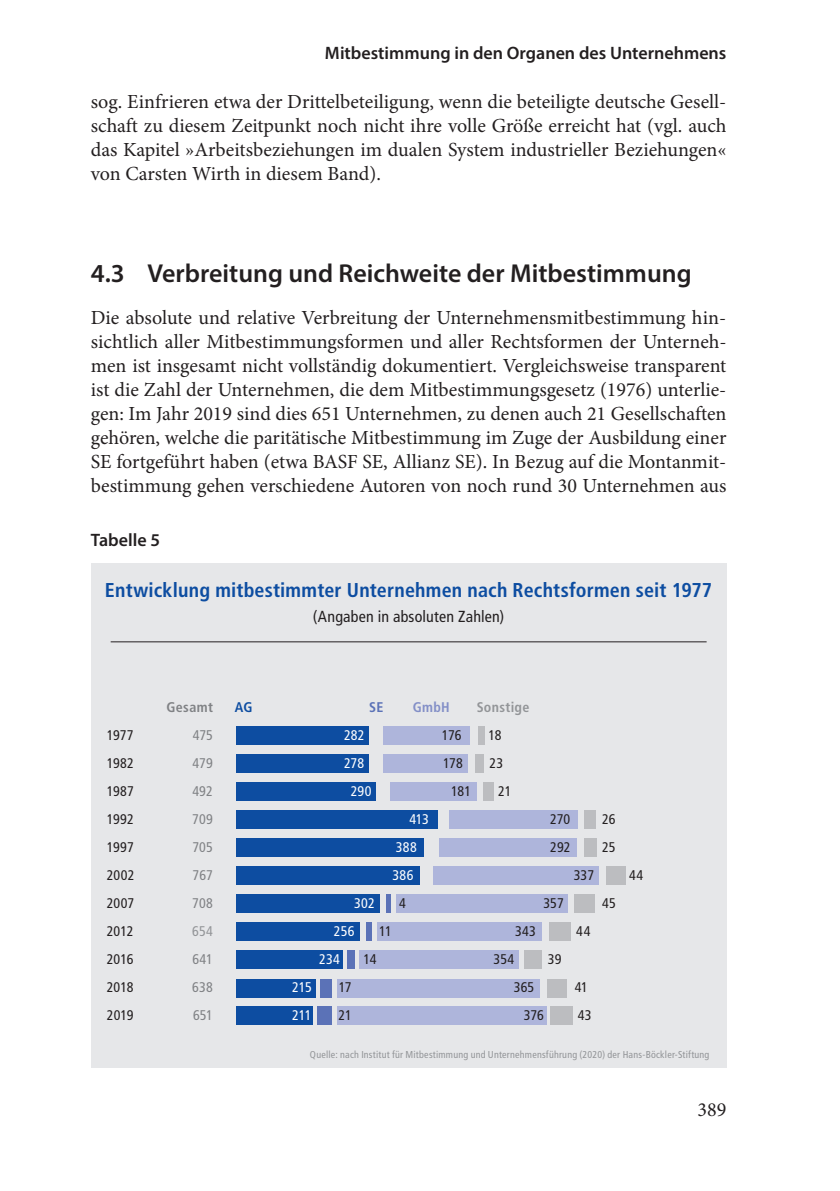
<style>
.page{position:relative;width:840px;height:1191px;background:#fff}
.page>*{position:absolute;margin:0;border:0;box-sizing:border-box;transform-origin:0 0}
.t1{font:600 26px "Myriad Pro";color:#231f20}
.t2{font:20px/24px "Minion Pro";color:#231f20;text-align:justify}
.t3{font:700 condensed 20px "Frutiger";letter-spacing:.01em;color:#0d4da1}
.t4{font:600 18px "Myriad Pro";color:#231f20}
.t5{font:condensed 16px "Frutiger";letter-spacing:.015em;color:#231f20}
.t6{font:condensed 14px "Frutiger";letter-spacing:.005em;color:#231f20}
.t7{font:condensed 14px "Frutiger";letter-spacing:.01em;color:#fff}
.t8{font:condensed 14px "Frutiger";letter-spacing:.01em;color:#808285}
.t9{font:700 condensed 14px "Frutiger";letter-spacing:.02em;color:#939598}
.t10{font:700 condensed 14px "Frutiger";letter-spacing:.025em;color:#808285}
.t11{font:700 condensed 14px "Frutiger";color:#838fc7}
.t12{font:condensed 14px "Frutiger";color:#939598}
.t13{font:700 condensed 14px "Frutiger";color:#0d4da1}
.t14{font:700 condensed 14px "Frutiger";color:#5b72b7}
.t15{font:condensed 10px "Frutiger";letter-spacing:.02em;color:#939598}
</style>
<div class="page">
<div style="left:91px;top:564px;width:635px;height:504px;background:#e6e7e9"></div>
<hr style="left:111px;top:641px;width:595px;height:1px;background:#231f20">
<div style="left:236px;top:726px;width:133px;height:19px;background:#0d4da1"></div>
<div style="left:236px;top:754px;width:133px;height:19px;background:#0d4da1"></div>
<div style="left:236px;top:782px;width:140px;height:19px;background:#0d4da1"></div>
<div style="left:236px;top:810px;width:201px;height:19px;background:#0d4da1"></div>
<div style="left:236px;top:838px;width:187px;height:19px;background:#0d4da1"></div>
<div style="left:236px;top:866px;width:184px;height:19px;background:#0d4da1"></div>
<div style="left:236px;top:894px;width:143px;height:19px;background:#0d4da1"></div>
<div style="left:236px;top:922px;width:124px;height:19px;background:#0d4da1"></div>
<div style="left:236px;top:978px;width:80px;height:19px;background:#0d4da1"></div>
<hr style="left:386px;top:894px;width:4px;height:19px;background:#5b72b7">
<div style="left:366px;top:922px;width:5px;height:19px;background:#5b72b7"></div>
<div style="left:320px;top:978px;width:12px;height:19px;background:#5b72b7"></div>
<div style="left:383px;top:726px;width:87px;height:19px;background:#aeb5db"></div>
<div style="left:383px;top:754px;width:85px;height:19px;background:#aeb5db"></div>
<div style="left:390px;top:782px;width:86px;height:19px;background:#aeb5db"></div>
<div style="left:448px;top:810px;width:129px;height:19px;background:#aeb5db"></div>
<div style="left:438px;top:838px;width:138px;height:19px;background:#aeb5db"></div>
<div style="left:433px;top:866px;width:165px;height:19px;background:#aeb5db"></div>
<div style="left:396px;top:894px;width:171px;height:19px;background:#aeb5db"></div>
<div style="left:377px;top:922px;width:164px;height:19px;background:#aeb5db"></div>
<div style="left:337px;top:978px;width:202px;height:19px;background:#aeb5db"></div>
<div style="left:478px;top:726px;width:6px;height:19px;background:#bcbdc0"></div>
<div style="left:475px;top:754px;width:9px;height:19px;background:#bcbdc0"></div>
<div style="left:482px;top:782px;width:11px;height:19px;background:#bcbdc0"></div>
<div style="left:584px;top:810px;width:11px;height:19px;background:#bcbdc0"></div>
<div style="left:583px;top:838px;width:13px;height:19px;background:#bcbdc0"></div>
<div style="left:605px;top:866px;width:20px;height:19px;background:#bcbdc0"></div>
<div style="left:573px;top:894px;width:21px;height:19px;background:#bcbdc0"></div>
<div style="left:548px;top:922px;width:22px;height:19px;background:#bcbdc0"></div>
<div style="left:546px;top:978px;width:20px;height:19px;background:#bcbdc0"></div>
<div style="left:236px;top:1006px;width:76px;height:19px;background:#0d4da1"></div>
<div style="left:317px;top:1006px;width:14px;height:19px;background:#5b72b7"></div>
<div style="left:336px;top:1006px;width:210px;height:19px;background:#aeb5db"></div>
<div style="left:550px;top:1006px;width:23px;height:19px;background:#bcbdc0"></div>
<div style="left:236px;top:950px;width:107px;height:19px;background:#0d4da1"></div>
<div style="left:347px;top:950px;width:8px;height:19px;background:#5b72b7"></div>
<div style="left:359px;top:950px;width:159px;height:19px;background:#aeb5db"></div>
<div style="left:524px;top:950px;width:17px;height:19px;background:#bcbdc0"></div>
<p class="t4" style="left:325px;top:41px;width:403px">Mitbestimmung in den Organen des Unternehmens</p>
<p class="t2" style="left:91px;top:89px;width:636px">sog. Einfrieren etwa der Drittelbeteiligung, wenn die beteiligte deutsche Gesell&shy;schaft zu diesem Zeitpunkt noch nicht ihre volle Größe erreicht hat (vgl. auch das Kapitel »Arbeitsbeziehungen im dualen System industrieller Beziehungen« von Carsten Wirth in diesem Band).</p>
<h1 class="t1" style="left:91px;top:256px;width:602px">4.3 Verbreitung und Reichweite der Mitbestimmung</h1>
<p class="t2" style="left:91px;top:305px;width:637px">Die absolute und relative Verbreitung der Unternehmensmitbestimmung hin&shy;sichtlich aller Mitbestimmungsformen und aller Rechtsformen der Unterneh&shy;men ist insgesamt nicht vollständig dokumentiert. Vergleichsweise transparent ist die Zahl der Unternehmen, die dem Mitbestimmungsgesetz (1976) unterlie&shy;gen: Im Jahr 2019 sind dies 651 Unternehmen, zu denen auch 21 Gesellschaften gehören, welche die paritätische Mitbestimmung im Zuge der Ausbildung einer SE fortgeführt haben (etwa BASF SE, Allianz SE). In Bezug auf die Montanmit&shy;bestimmung gehen verschiedene Autoren von noch rund 30 Unternehmen aus</p>
<p class="t4" style="left:91px;top:528px;width:71px">Tabelle 5</p>
<p class="t3" style="left:105px;top:578px;width:608px">Entwicklung mitbestimmter Unternehmen nach Rechtsformen seit 1977</p>
<p class="t5" style="left:313px;top:606px;width:193px">(Angaben in absoluten Zahlen)</p>
<p class="t10" style="left:166px;top:699px;width:48px">Gesamt</p>
<p class="t13" style="left:235px;top:699px;width:19px">AG</p>
<p class="t14" style="left:369px;top:699px;width:16px">SE</p>
<p class="t11" style="left:412px;top:699px;width:39px">GmbH</p>
<p class="t9" style="left:476px;top:699px;width:54px">Sonstige</p>
<p class="t6" style="left:107px;top:727px;width:28px">1977</p>
<p class="t8" style="left:192px;top:727px;width:22px">475</p>
<p class="t7" style="left:344px;top:727px;width:22px">282</p>
<p class="t6" style="left:441px;top:727px;width:21px">176</p>
<p class="t6" style="left:488px;top:727px;width:15px">18</p>
<p class="t6" style="left:107px;top:755px;width:29px">1982</p>
<p class="t8" style="left:192px;top:755px;width:22px">479</p>
<p class="t7" style="left:344px;top:755px;width:22px">278</p>
<p class="t6" style="left:443px;top:755px;width:21px">178</p>
<p class="t6" style="left:489px;top:755px;width:15px">23</p>
<p class="t6" style="left:107px;top:783px;width:29px">1987</p>
<p class="t8" style="left:192px;top:783px;width:22px">492</p>
<p class="t7" style="left:350px;top:783px;width:22px">290</p>
<p class="t6" style="left:451px;top:783px;width:21px">181</p>
<p class="t6" style="left:498px;top:783px;width:15px">21</p>
<p class="t6" style="left:107px;top:811px;width:29px">1992</p>
<p class="t8" style="left:192px;top:811px;width:22px">709</p>
<p class="t7" style="left:409px;top:811px;width:21px">413</p>
<p class="t6" style="left:550px;top:811px;width:22px">270</p>
<p class="t6" style="left:601px;top:811px;width:15px">26</p>
<p class="t6" style="left:107px;top:839px;width:28px">1997</p>
<p class="t8" style="left:192px;top:839px;width:22px">705</p>
<p class="t7" style="left:396px;top:839px;width:22px">388</p>
<p class="t6" style="left:550px;top:839px;width:22px">292</p>
<p class="t6" style="left:601px;top:839px;width:15px">25</p>
<p class="t6" style="left:107px;top:867px;width:29px">2002</p>
<p class="t8" style="left:192px;top:867px;width:22px">767</p>
<p class="t7" style="left:392px;top:867px;width:22px">386</p>
<p class="t6" style="left:573px;top:867px;width:22px">337</p>
<p class="t6" style="left:628px;top:867px;width:16px">44</p>
<p class="t6" style="left:107px;top:895px;width:29px">2007</p>
<p class="t8" style="left:192px;top:895px;width:22px">708</p>
<p class="t7" style="left:354px;top:895px;width:22px">302</p>
<p class="t6" style="left:399px;top:895px;width:8px">4</p>
<p class="t6" style="left:543px;top:895px;width:22px">357</p>
<p class="t6" style="left:601px;top:895px;width:15px">45</p>
<p class="t6" style="left:107px;top:923px;width:28px">2012</p>
<p class="t12" style="left:192px;top:923px;width:22px">654</p>
<p class="t7" style="left:334px;top:923px;width:22px">256</p>
<p class="t6" style="left:379px;top:923px;width:14px">11</p>
<p class="t6" style="left:515px;top:923px;width:22px">343</p>
<p class="t6" style="left:576px;top:923px;width:16px">44</p>
<p class="t6" style="left:107px;top:951px;width:28px">2016</p>
<p class="t8" style="left:192px;top:951px;width:22px">641</p>
<p class="t7" style="left:319px;top:951px;width:22px">234</p>
<p class="t6" style="left:363px;top:951px;width:15px">14</p>
<p class="t6" style="left:493px;top:951px;width:22px">354</p>
<p class="t6" style="left:547px;top:951px;width:15px">39</p>
<p class="t6" style="left:107px;top:979px;width:28px">2018</p>
<p class="t8" style="left:192px;top:979px;width:22px">638</p>
<p class="t7" style="left:292px;top:979px;width:21px">215</p>
<p class="t6" style="left:338px;top:979px;width:14px">17</p>
<p class="t6" style="left:513px;top:979px;width:22px">365</p>
<p class="t6" style="left:574px;top:979px;width:15px">41</p>
<p class="t6" style="left:107px;top:1007px;width:28px">2019</p>
<p class="t8" style="left:193px;top:1007px;width:21px">651</p>
<p class="t7" style="left:292px;top:1007px;width:21px">211</p>
<p class="t6" style="left:338px;top:1007px;width:15px">21</p>
<p class="t6" style="left:523px;top:1007px;width:22px">376</p>
<p class="t6" style="left:577px;top:1007px;width:15px">43</p>
<p class="t15" style="left:310px;top:1049px;width:401px">Quelle: nach Institut für Mitbestimmung und Unternehmensführung (2020) der Hans-Böckler-Stiftung</p>
<p class="t2" style="left:697px;top:1097px;width:30px">389</p>
</div>
